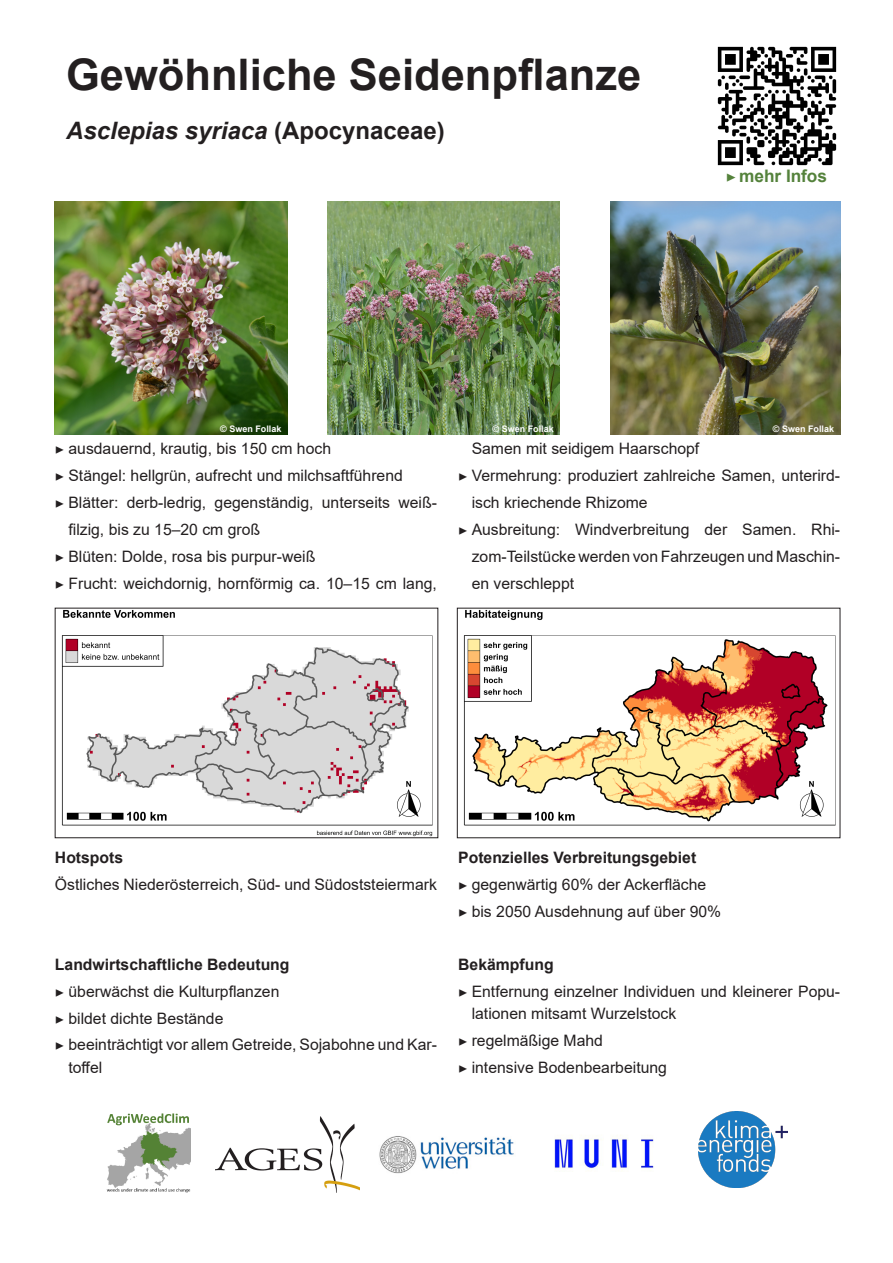
<style>
.page{position:relative;width:893px;height:1263px;background:#fff}
.page>*{position:absolute;margin:0;border:0;box-sizing:border-box;transform-origin:0 0}
.t1{font:700 43.5px "Arial";color:#231f20}
.t2{font:italic 700 24px "Arial";color:#231f20}
.t3{font:700 17.25px "Arial";letter-spacing:-.005em;color:#54823b}
.t4{font:15.75px/27px "Arial";color:#231f20}
.t5{font:700 15.75px "Arial";color:#231f20}
.t6{font:700 9px "Arial";color:#fff}
.s1{font-style:normal}
.s2{font-family:"Minion Pro";font-weight:400}
.s3{font-family:"Minion Pro"}
</style>
<div class="page">
<img style="left:106px;top:1113px;width:85px;height:80px">
<img style="left:698px;top:1112px;width:89px;height:76px">
<img style="left:215px;top:1116px;width:144px;height:76px">
<img style="left:554px;top:1135px;width:100px;height:37px">
<img style="left:379px;top:1136px;width:135px;height:38px">
<img style="left:55px;top:202px;width:233px;height:233px">
<img style="left:327px;top:202px;width:233px;height:233px">
<img style="left:611px;top:202px;width:229px;height:233px">
<img style="left:463px;top:610px;width:373px;height:216px">
<img style="left:61px;top:610px;width:372px;height:226px">
<div style="left:55px;top:608px;width:383px;height:230px;border:1px solid #231f20"></div>
<img style="left:717px;top:46px;width:120px;height:120px">
<p class="t1" style="left:66px;top:44px;width:577px">Gewöhnliche Seidenpflanze</p>
<p class="t2" style="left:66px;top:114px;width:380px">Asclepias syriaca <span class="s1">(Apocynaceae)</span></p>
<p class="t3" style="left:726px;top:164px;width:103px"><span class="s2">▶</span> mehr Infos</p>
<p class="t6" style="left:220px;top:422px;width:63px">© Swen Follak</p>
<p class="t6" style="left:493px;top:422px;width:63px">© Swen Follak</p>
<p class="t6" style="left:773px;top:422px;width:63px">© Swen Follak</p>
<p class="t4" style="left:55px;top:435px;width:278px"><span class="s3">▶</span> ausdauernd, krautig, bis 150 cm hoch</p>
<p class="t4" style="left:55px;top:462px;width:349px"><span class="s3">▶</span> Stängel: hellgrün, aufrecht und milchsaftführend</p>
<p class="t4" style="left:68px;top:489px;width:370px;text-indent:-14px"><span class="s3">▶</span> Blätter: derb-ledrig, gegenständig, unterseits weiß&shy;filzig, bis zu 15–20 cm groß</p>
<p class="t4" style="left:55px;top:543px;width:262px"><span class="s3">▶</span> Blüten: Dolde, rosa bis purpur-weiß</p>
<p class="t4" style="left:55px;top:570px;width:383px"><span class="s3">▶</span> Frucht: weichdornig, hornförmig ca. 10–15 cm lang,</p>
<p class="t4" style="left:472px;top:435px;width:229px">Samen mit seidigem Haarschopf</p>
<p class="t4" style="left:472px;top:462px;width:370px;text-indent:-14px"><span class="s3">▶</span> Vermehrung: produziert zahlreiche Samen, unterird&shy;isch kriechende Rhizome</p>
<p class="t4" style="left:472px;top:516px;width:370px;text-align:justify;text-indent:-14px"><span class="s3">▶</span> Ausbreitung: Windverbreitung der Samen. Rhi&shy;zom-Teilstücke werden von Fahrzeugen und Maschin&shy;en verschleppt</p>
<p class="t5" style="left:55px;top:846px;width:70px">Hotspots</p>
<p class="t4" style="left:55px;top:871px;width:383px">Östliches Niederösterreich, Süd- und Südoststeiermark</p>
<p class="t5" style="left:55px;top:953px;width:236px">Landwirtschaftliche Bedeutung</p>
<p class="t4" style="left:55px;top:978px;width:226px"><span class="s3">▶</span> überwächst die Kulturpflanzen</p>
<p class="t4" style="left:55px;top:1004px;width:170px"><span class="s3">▶</span> bildet dichte Bestände</p>
<p class="t4" style="left:68px;top:1033px;width:370px;line-height:22.5px;text-indent:-14px"><span class="s3">▶</span> beeinträchtigt vor allem Getreide, Sojabohne und Kar&shy;toffel</p>
<p class="t5" style="left:458px;top:846px;width:240px">Potenzielles Verbreitungsgebiet</p>
<p class="t4" style="left:458px;top:871px;width:250px"><span class="s3">▶</span> gegenwärtig 60% der Ackerfläche</p>
<p class="t4" style="left:458px;top:897px;width:265px"><span class="s3">▶</span> bis 2050 Ausdehnung auf über 90%</p>
<p class="t5" style="left:458px;top:953px;width:97px">Bekämpfung</p>
<p class="t4" style="left:472px;top:980px;width:370px;line-height:22.5px;text-indent:-14px"><span class="s3">▶</span> Entfernung einzelner Individuen und kleinerer Popu&shy;lationen mitsamt Wurzelstock</p>
<p class="t4" style="left:458px;top:1027px;width:146px"><span class="s3">▶</span> regelmäßige Mahd</p>
<p class="t4" style="left:458px;top:1054px;width:210px"><span class="s3">▶</span> intensive Bodenbearbeitung</p>
</div>
